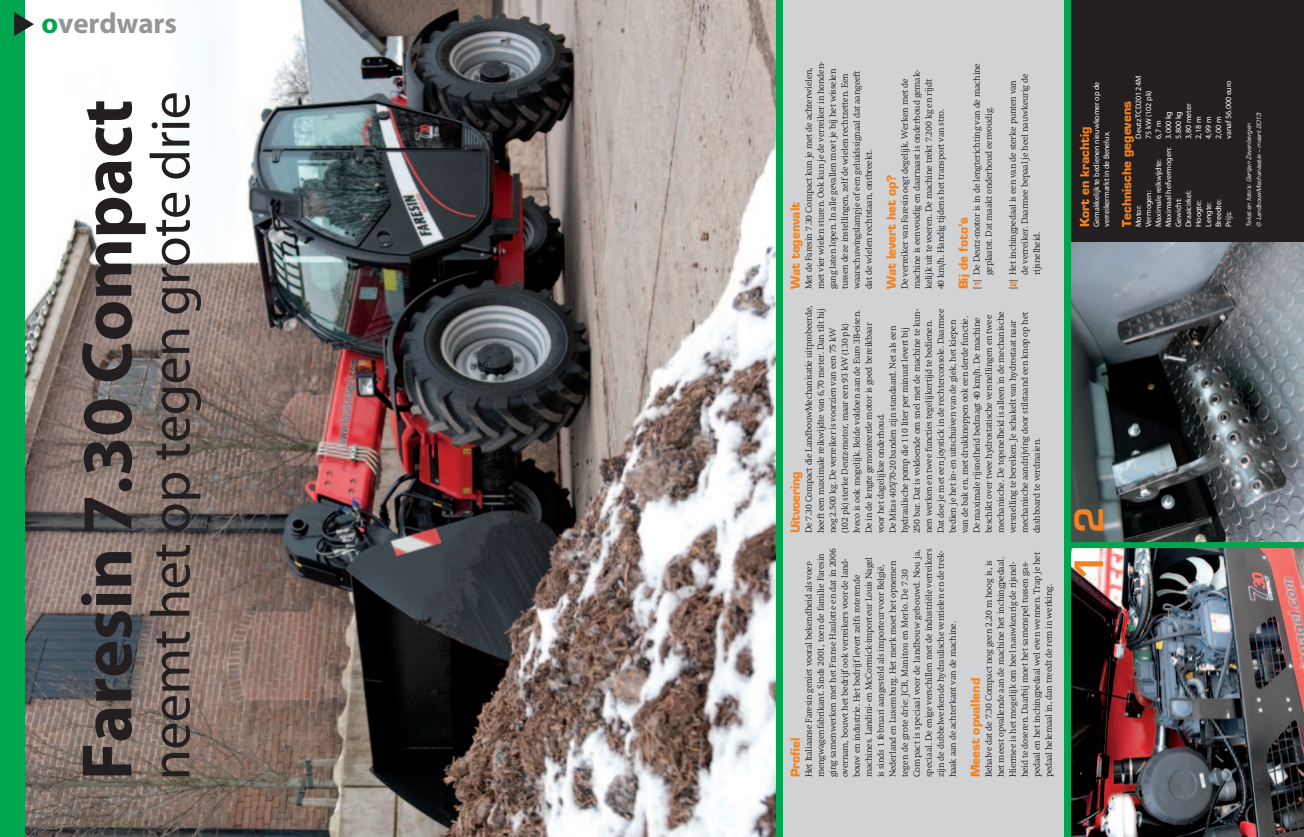
<style>
.page{position:relative;width:1304px;height:837px;background:#fff}
.page>*{position:absolute;margin:0;border:0;box-sizing:border-box;transform-origin:0 0}
.t1{font:700 72px "Myriad Pro";letter-spacing:-.005em;color:#231f20}
.t2{font:56px "Myriad Pro";letter-spacing:-.01em;color:#231f20}
.t3{font:600 38px "Eurostile LT Std";color:#f58220}
.t4{font:700 29px "Myriad Pro";letter-spacing:-.005em;color:#939598}
.t5{font:700 12px "Eurostile LT Std";letter-spacing:-.005em;color:#f58220}
.t6{font:300 8.8px/12px "Swift";letter-spacing:-.02em;color:#231f20}
.t7{font:8px/10px "Myriad Pro";letter-spacing:-.005em;color:#fff}
.t8{font:italic 6px/10px "Eurostile LT Std";color:#fff}
.s1{color:#00a54f}
</style>
<div class="page">
<div style="left:777px;top:0;width:527px;height:836px;background:#d1d2d4"></div>
<div style="left:1069px;top:0;width:235px;height:836px;background:#231f20"></div>
<img style="left:1070px;top:548px;width:234px;height:288px">
<svg style="left:1070px;top:242px;width:234px;height:300px;background:#596165"></svg>
<img style="left:24px;top:0;width:752px;height:836px">
<div style="left:776px;top:0;width:6px;height:836px;background:#00a54f"></div>
<div style="left:0;top:0;width:24px;height:836px;background:#00a54f"></div>
<svg style="left:14px;top:12px;width:20px;height:24px"></svg>
<div style="left:1064px;top:0;width:6px;height:836px;background:#00a54f"></div>
<div style="left:1068px;top:542px;width:236px;height:6px;background:#00a54f"></div>
<h3 class="t4" style="left:42px;top:4px;width:137px"><span class="s1">o</span>verdwars</h3>
<h1 class="t1" style="left:60px;top:780px;width:682px;rotate:-90deg">Faresin 7.30 Compact</h1>
<h2 class="t2" style="left:136px;top:780px;width:690px;rotate:-90deg">neemt het op tegen grote drie</h2>
<p class="t6" style="left:803px;top:289px;width:229px;rotate:-90deg">Met de Faresin 7.30 Compact kun je met de achterwielen, met vier wielen sturen. Ook kun je de verreiker in honden&shy;gang laten lopen. In alle gevallen moet je bij het wisselen tussen deze instellingen, zelf de wielen rechtzetten. Een waarschuwingslampje of een geluidssignaal dat aangeeft dat de wielen rechtstaan, ontbreekt.</p>
<h3 class="t5" style="left:788px;top:289px;width:89px;rotate:-90deg">Wat tegenvalt</h3>
<p class="t6" style="left:899px;top:289px;width:221px;rotate:-90deg">De verreiker van Faresin oogt degelijk. Werken met de machine is eenvoudig en daarnaast is onderhoud gemak&shy;kelijk uit te voeren. De machine trekt 7.200 kg en rijdt 40 km/h. Handig tijdens het transport van stro.</p>
<h3 class="t5" style="left:884px;top:289px;width:117px;rotate:-90deg">Wat levert het op?</h3>
<p class="t6" style="left:971px;top:275px;width:213px;text-indent:-14px;rotate:-90deg">[<sub>1</sub>] De Deutz-motor is in de lengterichting van de machine geplaatst. Dat maakt onderhoud eenvoudig.</p>
<p class="t6" style="left:1007px;top:275px;width:203px;text-indent:-14px;rotate:-90deg">[<sub>2</sub>] Het inchingpedaal is een van de sterke punten van de verreiker. Daarmee bepaal je heel nauwkeurig de rijsnelheid.</p>
<h3 class="t5" style="left:956px;top:289px;width:74px;rotate:-90deg">Bij de foto’s</h3>
<p class="t6" style="left:803px;top:533px;width:229px;rotate:-90deg">De 7.30 Compact die LandbouwMechanisatie uitprobeerde, heeft een maximale reikwijdte van 6,70 meter. Dan tilt hij nog 2.500 kg. De verreiker is voorzien van een 75 kW<br>(102 pk) sterke Deutz-motor, maar een 93 kW (130 pk)<br>Iveco is ook mogelijk. Beide voldoen aan de Euro 3B-eisen.<br>De in de lengte gemonteerde motor is goed bereikbaar voor het dagelijkse onderhoud.<br>De Mitas 405/70-20 banden zijn standaard. Net als een hydraulische pomp die 110 liter per minuut levert bij<br>250 bar. Dat is voldoende om snel met de machine te kun&shy;nen werken en twee functies tegelijkertijd te bedienen.<br>Dat doe je met een joystick in de rechterconsole. Daarmee bedien je het in- en uitschuiven van de giek, het kiepen van de bak en, met drukknoppen ook een derde functie.<br>De maximale rijsnelheid bedraagt 40 km/h. De machine beschikt over twee hydrostatische versnellingen en twee mechanische. De topsnelheid is alleen in de mechanische versnelling te bereiken. Je schakelt van hydrostaat naar mechanische aandrijving door stilstaand een knop op het dashboard te verdraaien.</p>
<h3 class="t5" style="left:788px;top:533px;width:63px;rotate:-90deg">Uitvoering</h3>
<p class="t6" style="left:803px;top:777px;width:230px;rotate:-90deg">Het Italiaanse Faresin geniet vooral bekendheid als voer&shy;mengwagenfabrikant. Sinds 2001, toen de familie Faresin ging samenwerken met het Franse Haulotte en dat in 2006 overnam, bouwt het bedrijf ook verreikers voor de land&shy;bouw en industrie. Het bedrijf levert zelfs roterende machines. Landini- en McCormick-importeur Louis Nagel<br>is sinds 1 februari aangesteld als importeur voor België, Nederland en Luxemburg. Het merk moet het opnemen tegen de grote drie: JCB, Manitou en Merlo. De 7.30<br>Compact is speciaal voor de landbouw gebouwd. Nou ja, speciaal. De enige verschillen met de industriële verreikers zijn de dubbelwerkende hydraulische ventielen en de trek&shy;haak aan de achterkant van de machine.</p>
<h3 class="t5" style="left:788px;top:777px;width:41px;rotate:-90deg">Profiel</h3>
<p class="t6" style="left:983px;top:777px;width:227px;rotate:-90deg">Behalve dat de 7.30 Compact nog geen 2,20 m hoog is, is het meest opvallende aan de machine het inchingpedaal.<br>Hiermee is het mogelijk om heel nauwkeurig de rijsnel&shy;heid te doseren. Daarbij moet het samenspel tussen gas&shy;pedaal en het inchingpedaal wel even wennen. Trap je het pedaal helemaal in, dan treedt de rem in werking.</p>
<h3 class="t5" style="left:968px;top:777px;width:101px;rotate:-90deg">Meest opvallend</h3>
<p class="t7" style="left:1091px;top:227px;width:147px;rotate:-90deg">Gemakkelijk te bedienen nieuwkomer op de verreikermarkt in de Benelux.</p>
<h3 class="t5" style="left:1077px;top:227px;width:102px;rotate:-90deg">Kort en krachtig</h3>
<p class="t7" style="left:1133px;top:139px;width:65px;rotate:-90deg">Deutz TCD2012 4M</p>
<p class="t7" style="left:1223px;top:139px;width:60px;rotate:-90deg">vanaf 56.000 euro</p>
<p class="t7" style="left:1143px;top:139px;width:50px;rotate:-90deg">75 kW (102 pk)</p>
<h3 class="t5" style="left:1119px;top:227px;width:127px;rotate:-90deg">Technische gegevens</h3>
<p class="t7" style="left:1183px;top:139px;width:37px;rotate:-90deg">3,80 meter</p>
<p class="t7" style="left:1153px;top:227px;width:117px;text-indent:88px;rotate:-90deg">6,7 m<br>Maximaal hefvermogen: 3.000 kg<br>Gewicht:</p>
<p class="t7" style="left:1173px;top:139px;width:29px;rotate:-90deg">5.800 kg</p>
<p class="t7" style="left:1193px;top:139px;width:24px;rotate:-90deg">2,18 m</p>
<p class="t7" style="left:1203px;top:139px;width:24px;rotate:-90deg">4,99 m</p>
<p class="t7" style="left:1213px;top:139px;width:24px;rotate:-90deg">2,00 m</p>
<p class="t7" style="left:1153px;top:227px;width:69px;rotate:-90deg">Maximale reikwijdte:</p>
<p class="t7" style="left:1183px;top:227px;width:38px;rotate:-90deg">Draaicirkel:</p>
<p class="t7" style="left:1143px;top:227px;width:38px;rotate:-90deg">Vermogen:</p>
<p class="t7" style="left:1213px;top:227px;width:29px;rotate:-90deg">Breedte:</p>
<p class="t7" style="left:1193px;top:227px;width:28px;rotate:-90deg">Hoogte:</p>
<p class="t7" style="left:1203px;top:227px;width:26px;rotate:-90deg">Lengte:</p>
<p class="t7" style="left:1133px;top:227px;width:23px;rotate:-90deg">Motor:</p>
<p class="t7" style="left:1223px;top:227px;width:17px;rotate:-90deg">Prijs:</p>
<p class="t8" style="left:1244px;top:227px;width:116px;rotate:-90deg">Tekst en foto’s: Gertjan Zevenbergen<br>© LandbouwMechanisatie – maart 2013</p>
<h3 class="t3" style="left:1066px;top:579px;width:75px;rotate:-90deg">1 2</h3>
</div>
